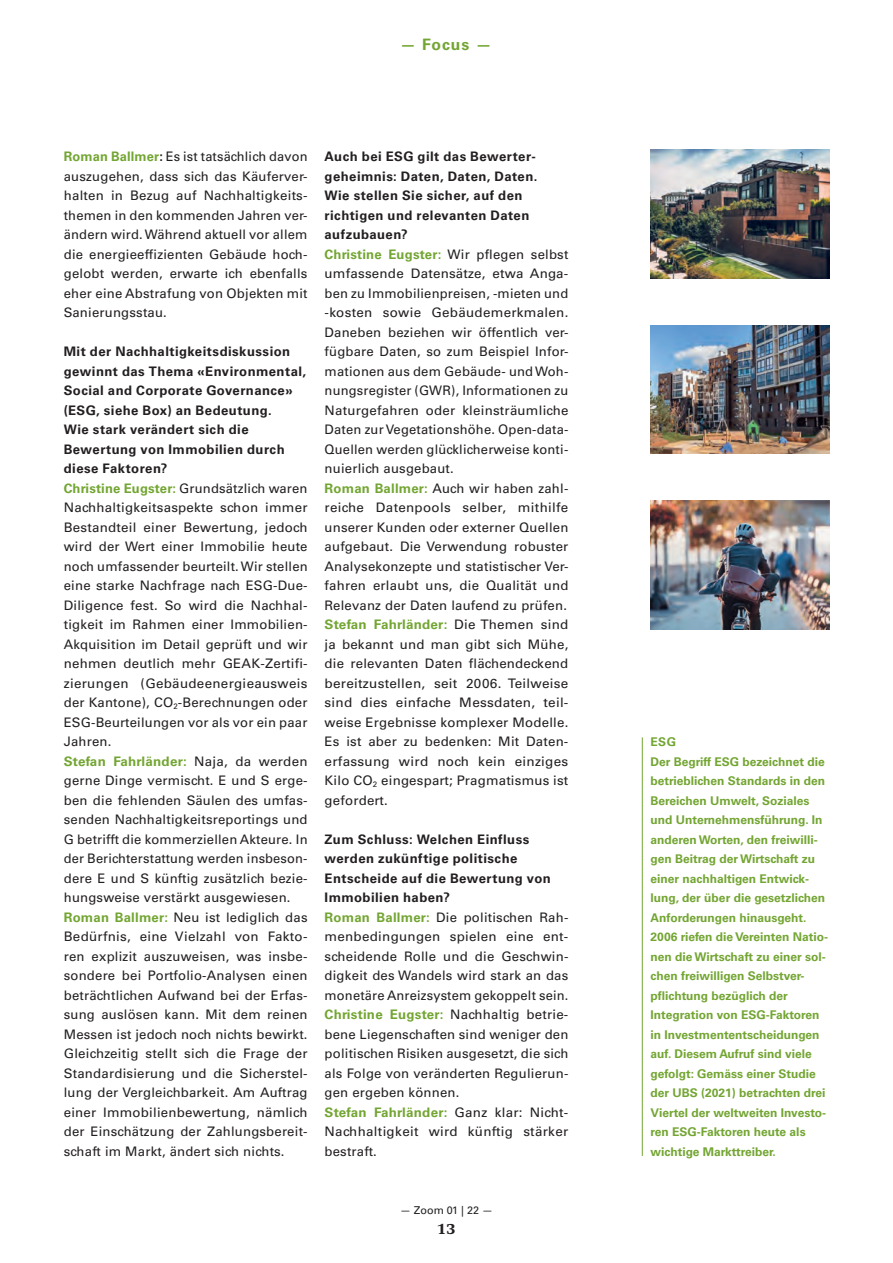
<style>
.page{position:relative;width:893px;height:1263px;background:#fff}
.page>*{position:absolute;margin:0;border:0;box-sizing:border-box;transform-origin:0 0}
.t1{font:700 15.75px "Univers LT Std";letter-spacing:.06em;color:#73a532}
.t2{font:800 15.75px "Swift";color:#231f20}
.t3{font:13.2px/19.5px "Univers LT Std";letter-spacing:.015em;color:#231f20}
.t4{font:700 12px/19.5px "Univers LT Std";color:#73a532}
.t5{font:10.8px "Univers LT Std";color:#231f20}
.s1{font-weight:700;color:#73a532}
.s2{font-weight:700}
</style>
<div class="page">
<hr style="left:642px;top:737px;width:1px;height:419px;background:#73a532">
<img style="left:651px;top:501px;width:178px;height:128px">
<img style="left:651px;top:150px;width:178px;height:128px">
<img style="left:651px;top:325px;width:178px;height:129px">
<p class="t1" style="left:400px;top:35px;width:93px">— Focus —</p>
<p class="t3" style="left:64px;top:147px;width:245px;text-align:justify"><span class="s1">Roman Ballmer</span><span class="s2">:</span> Es ist tatsächlich davon auszugehen, dass sich das Käuferver&shy;halten in Bezug auf Nachhaltigkeits&shy;themen in den kommenden Jahren ver&shy;ändern wird. Während aktuell vor allem die energieeffizienten Gebäude hoch&shy;gelobt werden, erwarte ich ebenfalls eher eine Abstrafung von Objekten mit Sanierungsstau.</p>
<p class="t3" style="left:64px;top:342px;width:245px"><span class="s2">Mit der Nachhaltigkeitsdiskussion gewinnt das Thema «Environmental, Social and Corporate Governance» (ESG, siehe Box) an Bedeutung.<br>Wie stark verändert sich die Bewertung von Immobilien durch diese Faktoren?<br></span><span class="s1">Christine Eugster:</span> Grundsätzlich waren Nachhaltigkeitsaspekte schon immer Bestandteil einer Bewertung, jedoch wird der Wert einer Immobilie heute noch umfassender beurteilt. Wir stellen eine starke Nachfrage nach ESG-Due-Diligence fest. So wird die Nachhal&shy;tigkeit im Rahmen einer Immobilien-Akquisition im Detail geprüft und wir nehmen deutlich mehr GEAK-Zertifi&shy;zierungen (Gebäudeenergieausweis der Kantone), CO<sub>2</sub>-Berechnungen oder ESG-Beurteilungen vor als vor ein paar Jahren.<br><span class="s1">Stefan Fahrländer:</span> Naja, da werden gerne Dinge vermischt. E und S erge&shy;ben die fehlenden Säulen des umfas&shy;senden Nachhaltigkeitsreportings und G betrifft die kommerziellen Akteure. In der Berichterstattung werden insbeson&shy;dere E und S künftig zusätzlich bezie&shy;hungsweise verstärkt ausgewiesen.<br><span class="s1">Roman Ballmer:</span> Neu ist lediglich das Bedürfnis, eine Vielzahl von Fakto&shy;ren explizit auszuweisen, was insbe&shy;sondere bei Portfolio-Analysen einen beträchtlichen Aufwand bei der Erfas&shy;sung auslösen kann. Mit dem reinen Messen ist jedoch noch nichts bewirkt.<br>Gleichzeitig stellt sich die Frage der Standardisierung und die Sicherstel&shy;lung der Vergleichbarkeit. Am Auftrag einer Immobilienbewertung, nämlich der Einschätzung der Zahlungsbereit&shy;schaft im Markt, ändert sich nichts.</p>
<p class="t3" style="left:325px;top:147px;width:245px"><span class="s2">Auch bei ESG gilt das Bewerter&shy;geheimnis: Daten, Daten, Daten.<br>Wie stellen Sie sicher, auf den richtigen und relevanten Daten aufzubauen?<br></span><span class="s1">Christine Eugster:</span> Wir pflegen selbst umfassende Datensätze, etwa Anga&shy;ben zu Immobilienpreisen, -mieten und -kosten sowie Gebäudemerkmalen.<br>Daneben beziehen wir öffentlich ver&shy;fügbare Daten, so zum Beispiel Infor&shy;mationen aus dem Gebäude- und Woh&shy;nungsregister (GWR), Informationen zu Naturgefahren oder kleinsträumliche Daten zur Vegetationshöhe. Open-data-Quellen werden glücklicherweise konti&shy;nuierlich ausgebaut.<br><span class="s1">Roman Ballmer:</span> Auch wir haben zahl&shy;reiche Datenpools selber, mithilfe unserer Kunden oder externer Quellen aufgebaut. Die Verwendung robuster Analysekonzepte und statistischer Ver&shy;fahren erlaubt uns, die Qualität und Relevanz der Daten laufend zu prüfen.<br><span class="s1">Stefan Fahrländer:</span> Die Themen sind ja bekannt und man gibt sich Mühe, die relevanten Daten flächendeckend bereitzustellen, seit 2006. Teilweise sind dies einfache Messdaten, teil&shy;weise Ergebnisse komplexer Modelle.<br>Es ist aber zu bedenken: Mit Daten&shy;erfassung wird noch kein einziges Kilo CO<sub>2</sub> eingespart; Pragmatismus ist gefordert.</p>
<p class="t3" style="left:325px;top:829px;width:245px"><span class="s2">Zum Schluss: Welchen Einfluss werden zukünftige politische Entscheide auf die Bewertung von Immobilien haben?<br></span><span class="s1">Roman Ballmer:</span> Die politischen Rah&shy;menbedingungen spielen eine ent&shy;scheidende Rolle und die Geschwin&shy;digkeit des Wandels wird stark an das monetäre Anreizsystem gekoppelt sein.<br><span class="s1">Christine Eugster:</span> Nachhaltig betrie&shy;bene Liegenschaften sind weniger den politischen Risiken ausgesetzt, die sich als Folge von veränderten Regulierun&shy;gen ergeben können.<br><span class="s1">Stefan Fahrländer:</span> Ganz klar: Nicht-Nachhaltigkeit wird künftig stärker bestraft.</p>
<p class="t5" style="left:400px;top:1204px;width:94px">— Zoom 01 | 22 —</p>
<p class="t2" style="left:437px;top:1220px;width:20px">13</p>
<p class="t4" style="left:651px;top:732px;width:179px">ESG<br>Der Begriff ESG bezeichnet die betrieblichen Standards in den<br>Bereichen Umwelt, Soziales und Unternehmensführung. In anderen Worten, den freiwilli&shy;gen Beitrag der Wirtschaft zu einer nachhaltigen Entwick&shy;lung, der über die gesetzlichen<br>Anforderungen hinausgeht.<br>2006 riefen die Vereinten Natio&shy;nen die Wirtschaft zu einer sol&shy;chen freiwilligen Selbstver&shy;pflichtung bezüglich der<br>Integration von ESG-Faktoren in Investmententscheidungen auf. Diesem Aufruf sind viele gefolgt: Gemäss einer Studie der UBS (2021) betrachten drei<br>Viertel der weltweiten Investo&shy;ren ESG-Faktoren heute als wichtige Markttreiber.</p>
</div>
